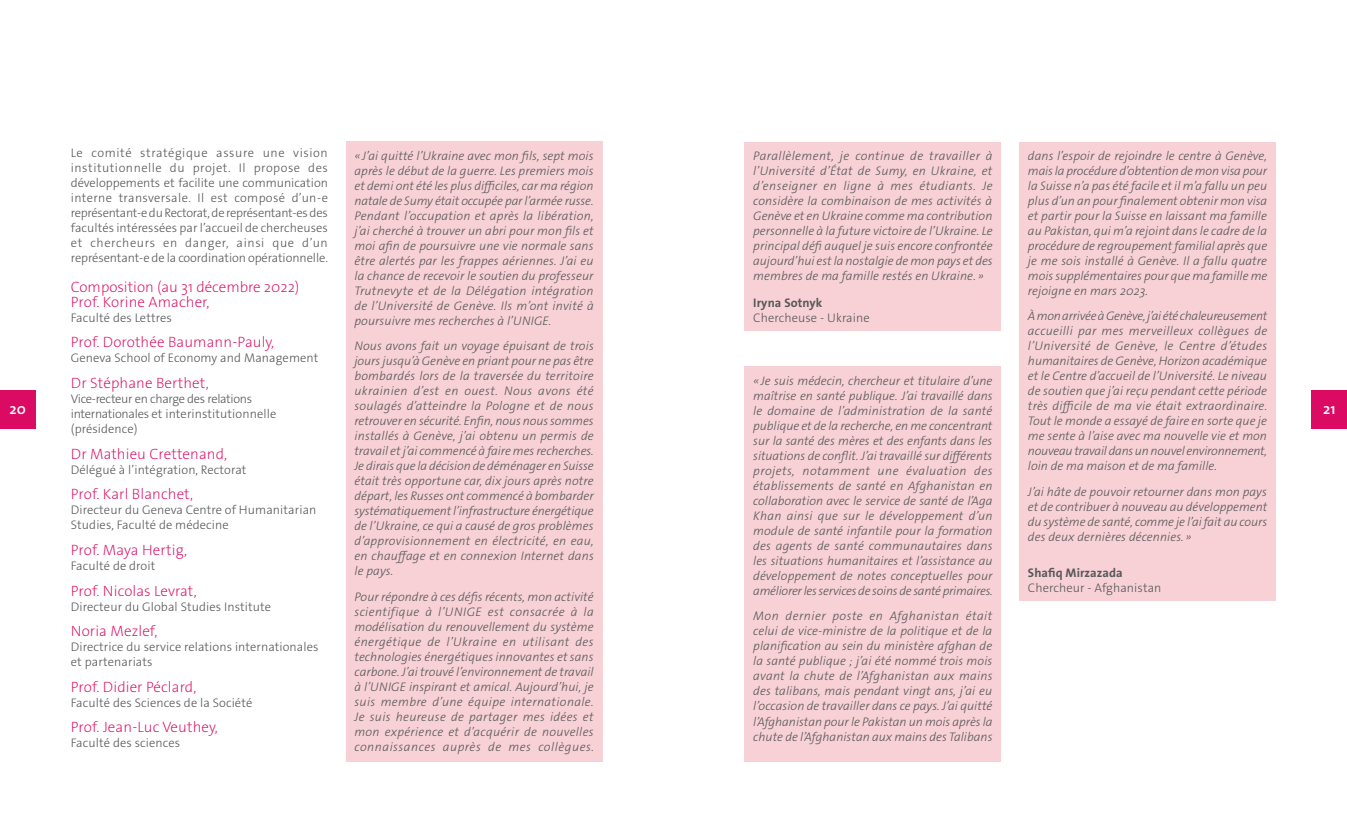
<style>
.page{position:relative;width:1347px;height:815px;background:#fff}
.page>*{position:absolute;margin:0;border:0;box-sizing:border-box;transform-origin:0 0}
.t1{font:200 15px/15px "The Sans Os F";letter-spacing:.005em;color:#db0a62}
.t2{font:600 15px "The Sans Os F";color:#fff}
.t3{font:italic 300 12.5px/15px "The Sans Os F";letter-spacing:.005em;color:#57585a;text-align:justify}
.t4{font:300 12.5px/15px "The Sans Os F";letter-spacing:.005em;color:#57585a}
.t5{font:300 12.5px/15px "The Sans Os F";letter-spacing:-.025em;color:#57585a}
.t6{font:700 12.5px "The Sans Os F";letter-spacing:.005em;color:#57585a}
</style>
<div class="page">
<div style="left:1311px;top:390px;width:35px;height:39px;background:#db0a62"></div>
<div style="left:0;top:390px;width:35px;height:39px;background:#db0a62"></div>
<div style="left:345px;top:142px;width:257px;height:620px;background:#f7d1d5"></div>
<div style="left:744px;top:142px;width:257px;height:189px;background:#f7d1d5"></div>
<div style="left:744px;top:367px;width:257px;height:395px;background:#f7d1d5"></div>
<div style="left:1019px;top:142px;width:257px;height:459px;background:#f7d1d5"></div>
<p class="t4" style="left:71px;top:145px;width:258px;text-align:justify">Le comité stratégique assure une vision institutionnelle du projet. Il propose des développements et facilite une communication interne transversale. Il est composé d’un-e représentant-e du Rectorat, de représentant-es des facultés intéressées par l’accueil de chercheuses et chercheurs en danger, ainsi que d’un représentant-e de la coordination opérationnelle.</p>
<p class="t1" style="left:71px;top:279px;width:230px">Composition (au 31 décembre 2022)<br>Prof. Korine Amacher,</p>
<p class="t4" style="left:71px;top:310px;width:102px">Faculté des Lettres</p>
<p class="t1" style="left:71px;top:335px;width:205px">Prof. Dorothée Baumann-Pauly,</p>
<p class="t4" style="left:71px;top:351px;width:249px">Geneva School of Economy and Management</p>
<p class="t1" style="left:71px;top:376px;width:139px">Dr Stéphane Berthet,</p>
<p class="t5" style="left:71px;top:391px;width:207px">Vice-recteur en charge des relations internationales et interinstitutionnelle (présidence)</p>
<p class="t1" style="left:71px;top:446px;width:158px">Dr Mathieu Crettenand,</p>
<p class="t4" style="left:71px;top:462px;width:177px">Délégué à l’intégration, Rectorat</p>
<p class="t1" style="left:71px;top:487px;width:124px">Prof. Karl Blanchet,</p>
<p class="t4" style="left:71px;top:503px;width:247px">Directeur du Geneva Centre of Humanitarian<br>Studies, Faculté de médecine</p>
<p class="t1" style="left:71px;top:542px;width:118px">Prof. Maya Hertig,</p>
<p class="t4" style="left:71px;top:558px;width:86px">Faculté de droit</p>
<p class="t1" style="left:71px;top:583px;width:127px">Prof. Nicolas Levrat,</p>
<p class="t4" style="left:71px;top:599px;width:202px">Directeur du Global Studies Institute</p>
<p class="t1" style="left:71px;top:624px;width:88px">Noria Mezlef,</p>
<p class="t4" style="left:71px;top:640px;width:249px">Directrice du service relations internationales et partenariats</p>
<p class="t1" style="left:71px;top:679px;width:127px">Prof. Didier Péclard,</p>
<p class="t4" style="left:71px;top:695px;width:183px">Faculté des Sciences de la Société</p>
<p class="t1" style="left:71px;top:720px;width:148px">Prof. Jean-Luc Veuthey,</p>
<p class="t4" style="left:71px;top:736px;width:111px">Faculté des sciences</p>
<p class="t3" style="left:354px;top:148px;width:241px">« J’ai quitté l’Ukraine avec mon fils, sept mois après le début de la guerre. Les premiers mois et demi ont été les plus difficiles, car ma région natale de Sumy était occupée par l’armée russe.<br>Pendant l’occupation et après la libération, j’ai cherché à trouver un abri pour mon fils et moi afin de poursuivre une vie normale sans être alertés par les frappes aériennes. J’ai eu la chance de recevoir le soutien du professeur Trutnevyte et de la Délégation intégration de l’Université de Genève. Ils m’ont invité à poursuivre mes recherches à l’UNIGE.</p>
<p class="t3" style="left:354px;top:339px;width:241px">Nous avons fait un voyage épuisant de trois jours jusqu’à Genève en priant pour ne pas être bombardés lors de la traversée du territoire ukrainien d’est en ouest. Nous avons été soulagés d’atteindre la Pologne et de nous retrouver en sécurité. Enfin, nous nous sommes installés à Genève, j’ai obtenu un permis de travail et j’ai commencé à faire mes recherches.<br>Je dirais que la décision de déménager en Suisse était très opportune car, dix jours après notre départ, les Russes ont commencé à bombarder systématiquement l’infrastructure énergétique de l’Ukraine, ce qui a causé de gros problèmes d’approvisionnement en électricité, en eau, en chauffage et en connexion Internet dans le pays.</p>
<p class="t3" style="left:354px;top:589px;width:241px">Pour répondre à ces défis récents, mon activité scientifique à l’UNIGE est consacrée à la modélisation du renouvellement du système énergétique de l’Ukraine en utilisant des technologies énergétiques innovantes et sans carbone. J’ai trouvé l’environnement de travail à l’UNIGE inspirant et amical. Aujourd’hui, je suis membre d’une équipe internationale.<br>Je suis heureuse de partager mes idées et mon expérience et d’acquérir de nouvelles connaissances auprès de mes collègues.</p>
<p class="t3" style="left:1028px;top:148px;width:241px">dans l’espoir de rejoindre le centre à Genève, mais la procédure d’obtention de mon visa pour la Suisse n’a pas été facile et il m’a fallu un peu plus d’un an pour finalement obtenir mon visa et partir pour la Suisse en laissant ma famille au Pakistan, qui m’a rejoint dans le cadre de la procédure de regroupement familial après que je me sois installé à Genève. Il a fallu quatre mois supplémentaires pour que ma famille me rejoigne en mars 2023.</p>
<p class="t3" style="left:1028px;top:309px;width:241px">À mon arrivée à Genève, j’ai été chaleureusement accueilli par mes merveilleux collègues de l’Université de Genève, le Centre d’études humanitaires de Genève, Horizon académique et le Centre d’accueil de l’Université. Le niveau de soutien que j’ai reçu pendant cette période très difficile de ma vie était extraordinaire.<br>Tout le monde a essayé de faire en sorte que je me sente à l’aise avec ma nouvelle vie et mon nouveau travail dans un nouvel environnement, loin de ma maison et de ma famille.</p>
<p class="t3" style="left:1028px;top:484px;width:241px">J’ai hâte de pouvoir retourner dans mon pays et de contribuer à nouveau au développement du système de santé, comme je l’ai fait au cours des deux dernières décennies.»</p>
<p class="t6" style="left:1028px;top:564px;width:96px">Shafiq Mirzazada</p>
<p class="t4" style="left:1028px;top:580px;width:135px">Chercheur - Afghanistan</p>
<p class="t3" style="left:753px;top:148px;width:241px">Parallèlement, je continue de travailler à l’Université d’État de Sumy, en Ukraine, et d’enseigner en ligne à mes étudiants. Je considère la combinaison de mes activités à Genève et en Ukraine comme ma contribution personnelle à la future victoire de l’Ukraine. Le principal défi auquel je suis encore confrontée aujourd’hui est la nostalgie de mon pays et des membres de ma famille restés en Ukraine.»</p>
<p class="t6" style="left:753px;top:294px;width:71px">Iryna Sotnyk</p>
<p class="t4" style="left:753px;top:310px;width:118px">Chercheuse - Ukraine</p>
<p class="t3" style="left:753px;top:373px;width:241px">« Je suis médecin, chercheur et titulaire d’une maîtrise en santé publique. J’ai travaillé dans le domaine de l’administration de la santé publique et de la recherche, en me concentrant sur la santé des mères et des enfants dans les situations de conflit. J’ai travaillé sur différents projets, notamment une évaluation des établissements de santé en Afghanistan en collaboration avec le service de santé de l’Aga Khan ainsi que sur le développement d’un module de santé infantile pour la formation des agents de santé communautaires dans les situations humanitaires et l’assistance au développement de notes conceptuelles pour améliorer les services de soins de santé primaires.</p>
<p class="t3" style="left:753px;top:609px;width:241px">Mon dernier poste en Afghanistan était celui de vice-ministre de la politique et de la planification au sein du ministère afghan de la santé publique ; j’ai été nommé trois mois avant la chute de l’Afghanistan aux mains des talibans, mais pendant vingt ans, j’ai eu l’occasion de travailler dans ce pays. J’ai quitté l’Afghanistan pour le Pakistan un mois après la chute de l’Afghanistan aux mains des Talibans</p>
<p class="t2" style="left:10px;top:400px;width:18px">20</p>
<p class="t2" style="left:1323px;top:400px;width:14px">21</p>
</div>
